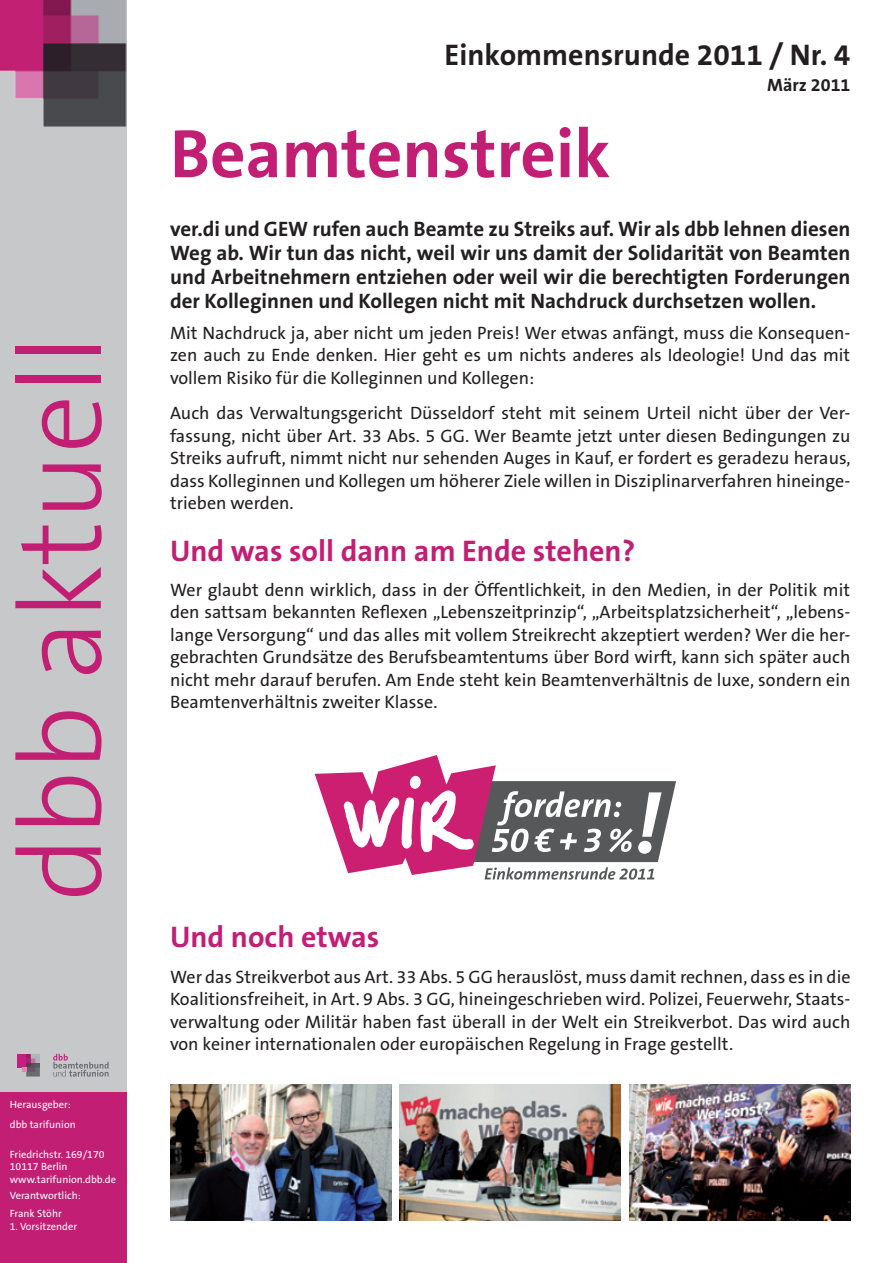
<style>
.page{position:relative;width:893px;height:1263px;background:#fff}
.page>*{position:absolute;margin:0;border:0;box-sizing:border-box;transform-origin:0 0}
.t1{font:300 117px "The Sans B3";color:#c21e73}
.t2{font:700 69px "The Sans B7";color:#c21e73}
.t3{font:700 30px "The Sans B7";color:#c21e73}
.t4{font:700 30px "The Sans B7";color:#231f20}
.t5{font:700 21px/24px "The Sans B7";color:#231f20;text-align:justify}
.t6{font:18px/22.5px "The Sans B5 Plain";color:#231f20;text-align:justify}
.t7{font:700 18px "The Sans B7";color:#231f20}
.t8{font:10.5px/12.6px "The Sans B5 Plain";color:#fff}
</style>
<div class="page">
<div style="left:0;top:0;width:126px;height:1263px;background:#c7c8ca"></div>
<div style="left:0;top:1093px;width:126px;height:170px;background:#c21e73"></div>
<svg style="left:53px;top:1054px;width:56px;height:22px"></svg>
<div style="left:17px;top:1054px;width:9px;height:13px;background:#c42082"></div>
<svg style="left:22px;top:1054px;width:18px;height:22px"></svg>
<img style="left:0;top:0;width:126px;height:126px">
<img style="left:170px;top:1084px;width:221px;height:136px">
<img style="left:400px;top:1084px;width:221px;height:136px">
<img style="left:629px;top:1084px;width:221px;height:136px">
<svg style="left:315px;top:755px;width:361px;height:125px"></svg>
<h1 class="t1" style="left:1px;top:901px;width:568px;rotate:-90deg">dbb aktuell</h1>
<p class="t8" style="left:10px;top:1095px;width:67px;line-height:19.5px">Herausgeber: dbb tarifunion</p>
<p class="t8" style="left:10px;top:1148px;width:108px">Friedrichstr. 169/170<br>10117 Berlin www.tarifunion.dbb.de</p>
<p class="t8" style="left:10px;top:1187px;width:72px;line-height:18px">Verantwortlich:<br>Frank Stöhr</p>
<p class="t8" style="left:10px;top:1220px;width:69px">1. Vorsitzender</p>
<h3 class="t4" style="left:445px;top:39px;width:407px">Einkommensrunde 2011 / Nr. 4</h3>
<p class="t7" style="left:767px;top:75px;width:85px">März 2011</p>
<h2 class="t2" style="left:170px;top:117px;width:442px">Beamtenstreik</h2>
<p class="t5" style="left:170px;top:217px;width:682px">ver.di und GEW rufen auch Beamte zu Streiks auf. Wir als dbb lehnen diesen Weg ab. Wir tun das nicht, weil wir uns damit der Solidarität von Beamten und Arbeitnehmern entziehen oder weil wir die berechtigten Forderungen der Kolleginnen und Kollegen nicht mit Nachdruck durchsetzen wollen.</p>
<p class="t6" style="left:170px;top:322px;width:682px">Mit Nachdruck ja, aber nicht um jeden Preis! Wer etwas anfängt, muss die Konsequen&shy;zen auch zu Ende denken. Hier geht es um nichts anderes als Ideologie! Und das mit vollem Risiko für die Kolleginnen und Kollegen:</p>
<p class="t6" style="left:170px;top:402px;width:682px">Auch das Verwaltungsgericht Düsseldorf steht mit seinem Urteil nicht über der Ver&shy;fassung, nicht über Art. 33 Abs. 5 GG. Wer Beamte jetzt unter diesen Bedingungen zu Streiks aufruft, nimmt nicht nur sehenden Auges in Kauf, er fordert es geradezu heraus, dass Kolleginnen und Kollegen um höherer Ziele willen in Disziplinarverfahren hineinge&shy;trieben werden.</p>
<h3 class="t3" style="left:170px;top:535px;width:467px">Und was soll dann am Ende stehen?</h3>
<p class="t6" style="left:170px;top:579px;width:682px">Wer glaubt denn wirklich, dass in der Öffentlichkeit, in den Medien, in der Politik mit den sattsam bekannten Reflexen „Lebenszeitprinzip“, „Arbeitsplatzsicherheit“, „lebens&shy;lange Versorgung“ und das alles mit vollem Streikrecht akzeptiert werden? Wer die her&shy;gebrachten Grundsätze des Berufsbeamtentums über Bord wirft, kann sich später auch nicht mehr darauf berufen. Am Ende steht kein Beamtenverhältnis de luxe, sondern ein Beamtenverhältnis zweiter Klasse.</p>
<h3 class="t3" style="left:170px;top:921px;width:211px">Und noch etwas</h3>
<p class="t6" style="left:170px;top:966px;width:682px">Wer das Streikverbot aus Art. 33 Abs. 5 GG herauslöst, muss damit rechnen, dass es in die Koalitionsfreiheit, in Art. 9 Abs. 3 GG, hineingeschrieben wird. Polizei, Feuerwehr, Staats&shy;verwaltung oder Militär haben fast überall in der Welt ein Streikverbot. Das wird auch von keiner internationalen oder europäischen Regelung in Frage gestellt.</p>
</div>
